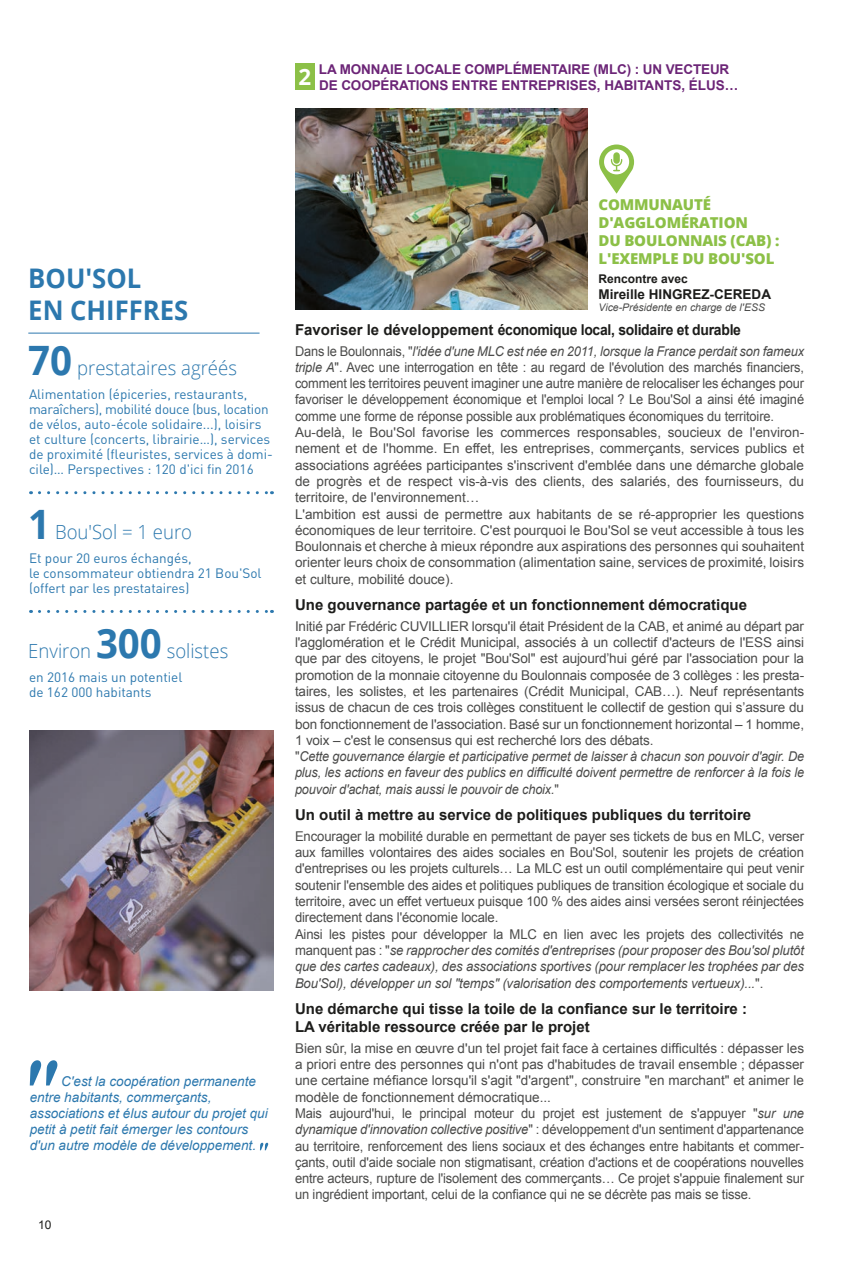
<style>
.page{position:relative;width:868px;height:1263px;background:#fff}
.page>*{position:absolute;margin:0;border:0;box-sizing:border-box;transform-origin:0 0}
.t1{font:700 27px/31.5px "Open Sans";color:#2c78ae;scale:.95 1}
.t2{font:700 22.5px "Open Sans";color:#fff}
.t3{font:300 19.5px "Open Sans";color:#2c78ae;scale:.95 1}
.t4{font:700 15px/18.1px "Arial";color:#1d1d1b}
.t5{font:800 15px/18px "Open Sans";letter-spacing:-.01em;color:#8cc047}
.t6{font:700 15px "Arial";letter-spacing:-.02em;color:#1d1d1b}
.t7{font:13.5px/16.4px "Arial";letter-spacing:-.01em;color:#4b4b4a}
.t8{font:13.5px/16.4px "Arial";letter-spacing:-.01em;color:#4b4b4a;scale:.95 1}
.t9{font:13.5px/15px "DIN";color:#2c78ae}
.t10{font:italic 13.5px/16.2px "Arial";color:#2c78ae}
.t11{font:700 13.5px/16.2px "Arial";letter-spacing:-.01em;color:#6c2577}
.t12{font:700 13.5px "Arial";color:#1d1d1b}
.t13{font:700 12px "Arial";color:#1d1d1b}
.t14{font:12px "Arial";color:#1d1d1b}
.t15{font:italic 10.5px "Arial";color:#4b4b4a}
.s1{font-weight:700;font-size:40.5px}
.s2{font-style:italic}
</style>
<div class="page">
<div style="left:295px;top:64px;width:20px;height:26px;background:#8cc047"></div>
<img style="left:295px;top:109px;width:293px;height:201px">
<svg style="left:39px;top:491px;width:233px;height:3px"></svg>
<svg style="left:39px;top:610px;width:233px;height:3px"></svg>
<img style="left:30px;top:731px;width:244px;height:259px">
<svg style="left:599px;top:144px;width:35px;height:50px"></svg>
<svg style="left:30px;top:1060px;width:27px;height:25px"></svg>
<svg style="left:260px;top:1143px;width:8px;height:7px"></svg>
<hr style="left:28px;top:333px;width:231px;height:1px;background:#2c78ae">
<h2 class="t2" style="left:298px;top:61px;width:14px">2</h2>
<p class="t11" style="left:319px;top:61px;width:421px">LA MONNAIE LOCALE COMPLÉMENTAIRE (MLC) : UN VECTEUR<br>DE COOPÉRATIONS ENTRE ENTREPRISES, HABITANTS, ÉLUS…</p>
<h1 class="t1" style="left:28px;top:262px;width:170px">BOU'SOL<br>EN CHIFFRES</h1>
<h3 class="t3" style="left:28px;top:355px;width:221px"><span class="s1">70</span> prestataires agréés</h3>
<p class="t9" style="left:29px;top:387px;width:245px">Alimentation (épiceries, restaurants, maraîchers), mobilité douce (bus, location de vélos, auto-école solidaire...), loisirs et culture (concerts, librairie…), services de proximité (fleuristes, services à domi&shy;cile)… Perspectives : 120 d'ici fin 2016</p>
<h3 class="t3" style="left:28px;top:519px;width:174px"><span class="s1">1</span> Bou'Sol = 1 euro</h3>
<p class="t9" style="left:29px;top:550px;width:234px">Et pour 20 euros échangés,<br>le consommateur obtiendra 21 Bou'Sol (offert par les prestataires)</p>
<h3 class="t3" style="left:28px;top:637px;width:212px">Environ <span class="s1">300</span> solistes</h3>
<p class="t9" style="left:29px;top:669px;width:155px">en 2016 mais un potentiel de 162 000 habitants</p>
<p class="t10" style="left:30px;top:1073px;width:239px;text-indent:31px">C'est la coopération permanente entre habitants, commerçants, associations et élus autour du projet qui petit à petit fait émerger les contours d'un autre modèle de développement.</p>
<p class="t14" style="left:38px;top:1218px;width:15px">10</p>
<p class="t5" style="left:598px;top:195px;width:182px">COMMUNAUTÉ<br>D'AGGLOMÉRATION<br>DU BOULONNAIS (CAB) :<br>L'EXEMPLE DU BOU'SOL</p>
<p class="t13" style="left:598px;top:272px;width:91px">Rencontre avec</p>
<p class="t12" style="left:598px;top:286px;width:174px">Mireille HINGREZ-CEREDA</p>
<p class="t15" style="left:598px;top:302px;width:168px">Vice-Présidente en charge de l'ESS</p>
<p class="t6" style="left:295px;top:321px;width:447px">Favoriser le développement économique local, solidaire et durable</p>
<p class="t8" style="left:295px;top:343px;width:537px">Dans le Boulonnais, "<span class="s2">l'idée d'une MLC est née en 2011, lorsque la France perdait son fameux triple A</span>". Avec une interrogation en tête : au regard de l'évolution des marchés financiers, comment les territoires peuvent imaginer une autre manière de relocaliser les échanges pour favoriser le développement économique et l'emploi local ? Le Bou'Sol a ainsi été imaginé comme une forme de réponse possible aux problématiques économiques du territoire.<br>Au-delà, le Bou'Sol favorise les commerces responsables, soucieux de l'environ&shy;nement et de l'homme. En effet, les entreprises, commerçants, services publics et associations agréées participantes s'inscrivent d'emblée dans une démarche globale de progrès et de respect vis-à-vis des clients, des salariés, des fournisseurs, du territoire, de l'environnement…<br>L'ambition est aussi de permettre aux habitants de se ré-approprier les questions économiques de leur territoire. C'est pourquoi le Bou'Sol se veut accessible à tous les Boulonnais et cherche à mieux répondre aux aspirations des personnes qui souhaitent orienter leurs choix de consommation (alimentation saine, services de proximité, loisirs et culture, mobilité douce).</p>
<p class="t4" style="left:295px;top:596px;width:453px">Une gouvernance partagée et un fonctionnement démocratique</p>
<p class="t7" style="left:295px;top:618px;width:510px">Initié par Frédéric CUVILLIER lorsqu'il était Président de la CAB, et animé au départ par l'agglomération et le Crédit Municipal, associés à un collectif d'acteurs de l'ESS ainsi que par des citoyens, le projet "Bou'Sol" est aujourd’hui géré par l'association pour la promotion de la monnaie citoyenne du Boulonnais composée de 3 collèges : les presta&shy;taires, les solistes, et les partenaires (Crédit Municipal, CAB…). Neuf représentants issus de chacun de ces trois collèges constituent le collectif de gestion qui s’assure du bon fonctionnement de l'association. Basé sur un fonctionnement horizontal – 1 homme, 1 voix – c'est le consensus qui est recherché lors des débats.<br>"<span class="s2">Cette gouvernance élargie et participative permet de laisser à chacun son pouvoir d'agir. De plus, les actions en faveur des publics en difficulté doivent permettre de renforcer à la fois le pouvoir d'achat, mais aussi le pouvoir de choix.</span>"</p>
<p class="t4" style="left:295px;top:806px;width:457px">Un outil à mettre au service de politiques publiques du territoire</p>
<p class="t7" style="left:295px;top:828px;width:510px">Encourager la mobilité durable en permettant de payer ses tickets de bus en MLC, verser aux familles volontaires des aides sociales en Bou'Sol, soutenir les projets de création d'entreprises ou les projets culturels… La MLC est un outil complémentaire qui peut venir soutenir l'ensemble des aides et politiques publiques de transition écologique et sociale du territoire, avec un effet vertueux puisque 100 % des aides ainsi versées seront réinjectées directement dans l'économie locale.<br>Ainsi les pistes pour développer la MLC en lien avec les projets des collectivités ne manquent pas : "<span class="s2">se rapprocher des comités d'entreprises (pour proposer des Bou'sol plutôt que des cartes cadeaux), des associations sportives (pour remplacer les trophées par des Bou'Sol), développer un sol "temps" (valorisation des comportements vertueux)...</span>".</p>
<p class="t4" style="left:295px;top:1000px;width:453px">Une démarche qui tisse la toile de la confiance sur le territoire :<br>LA véritable ressource créée par le projet</p>
<p class="t7" style="left:295px;top:1040px;width:510px">Bien sûr, la mise en œuvre d'un tel projet fait face à certaines difficultés : dépasser les a priori entre des personnes qui n'ont pas d'habitudes de travail ensemble ; dépasser une certaine méfiance lorsqu'il s'agit "d'argent", construire "en marchant" et animer le modèle de fonctionnement démocratique...<br>Mais aujourd'hui, le principal moteur du projet est justement de s'appuyer "<span class="s2">sur une dynamique d'innovation collective positive</span>" : développement d'un sentiment d'appartenance au territoire, renforcement des liens sociaux et des échanges entre habitants et commer&shy;çants, outil d'aide sociale non stigmatisant, création d'actions et de coopérations nouvelles entre acteurs, rupture de l'isolement des commerçants… Ce projet s'appuie finalement sur un ingrédient important, celui de la confiance qui ne se décrète pas mais se tisse.</p>
</div>
